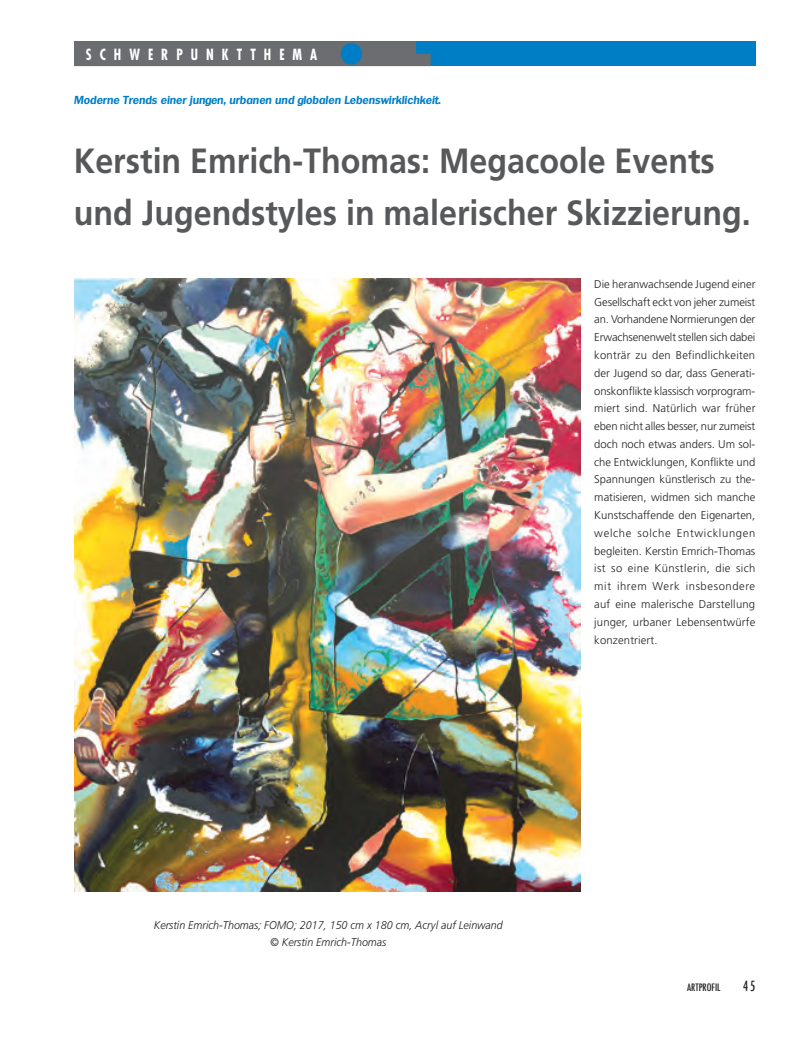
<style>
.page{position:relative;width:805px;height:1053px;background:#fff}
.page>*{position:absolute;margin:0;border:0;box-sizing:border-box;transform-origin:0 0}
.t1{font:700 35px/51.2px "Frutiger";color:#57585a;scale:.92 1}
.t2{font:700 condensed 15px "Futura";letter-spacing:.6em;color:#fff;scale:.89 1}
.t3{font:500 condensed 13.75px "Futura";color:#231f20;scale:.9 1}
.t4{font:300 11.25px/17.8px "Frutiger";letter-spacing:.015em;color:#231f20;text-align:justify}
.t5{font:italic 300 11.25px/17.5px "Frutiger";color:#231f20;text-align:center;scale:.95 1}
.t6{font:italic 700 11.25px "Futon";color:#007ec5}
.t7{font:500 condensed 10px "Futura";color:#231f20}
</style>
<div class="page">
<div style="left:74px;top:41px;width:681px;height:25px;background:#007ec5"></div>
<div style="left:74px;top:41px;width:356px;height:25px;background:#6c6d70"></div>
<div style="left:340px;top:43px;width:22px;height:22px;background:#007ec5;border-radius:50%"></div>
<img style="left:74px;top:279px;width:506px;height:612px">
<h2 class="t2" style="left:86px;top:45px;width:261px">SCHWERPUNKTTHEMA</h2>
<p class="t6" style="left:74px;top:94px;width:368px">Moderne Trends einer jungen, urbanen und globalen Lebenswirklichkeit.</p>
<h1 class="t1" style="left:74px;top:135px;width:737px">Kerstin Emrich-Thomas: Megacoole Events und Jugendstyles in malerischer Skizzierung.</h1>
<p class="t4" style="left:594px;top:275px;width:163px">Die heranwachsende Jugend einer Gesellschaft eckt von jeher zumeist an. Vorhandene Normierungen der Erwachsenenwelt stellen sich dabei konträr zu den Befindlichkeiten der Jugend so dar, dass Generati&shy;onskonflikte klassisch vorprogram&shy;miert sind. Natürlich war früher eben nicht alles besser, nur zumeist doch noch etwas anders. Um sol&shy;che Entwicklungen, Konflikte und Spannungen künstlerisch zu the&shy;matisieren, widmen sich manche Kunstschaffende den Eigenarten, welche solche Entwicklungen begleiten. Kerstin Emrich-Thomas ist so eine Künstlerin, die sich mit ihrem Werk insbesondere auf eine malerische Darstellung junger, urbaner Lebensentwürfe konzentriert.</p>
<p class="t5" style="left:154px;top:915px;width:369px">Kerstin Emrich-Thomas; FOMO; 2017, 150 cm x 180 cm, Acryl auf Leinwand © Kerstin Emrich-Thomas</p>
<p class="t7" style="left:686px;top:980px;width:35px">ARTPROFIL</p>
<p class="t3" style="left:743px;top:976px;width:15px">45</p>
</div>
